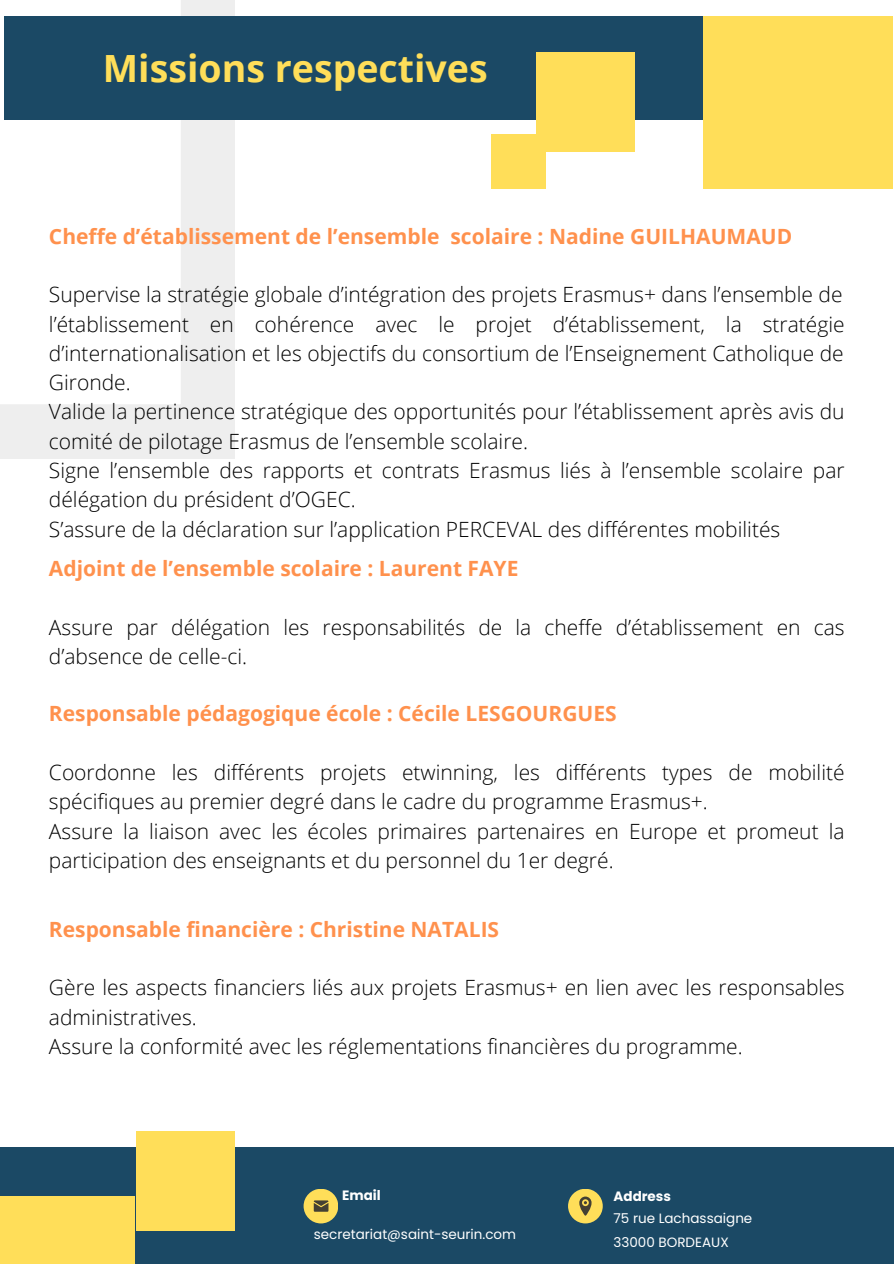
<style>
.page{position:relative;width:894px;height:1264px;background:#fff}
.page>*{position:absolute;margin:0;border:0;box-sizing:border-box;transform-origin:0 0}
.t1{font:700 37.5px "Open Sans";color:#ffde59}
.t2{font:300 21px/29.2px "Open Sans";color:#000}
.t3{font:700 21px "Open Sans";color:#ff914d}
.t4{font:13.5px "Poppins";color:#fff}
.t5{font:700 13.5px "Poppins";color:#fff}
</style>
<div class="page">
<svg style="left:0;top:0;width:234px;height:458px"></svg>
<div style="left:4px;top:16px;width:699px;height:103px;background:#1b4965"></div>
<div style="left:703px;top:16px;width:190px;height:173px;background:#ffde59"></div>
<div style="left:491px;top:134px;width:54px;height:55px;background:#ffde59"></div>
<div style="left:0;top:1146px;width:893px;height:117px;background:#1b4965"></div>
<div style="left:136px;top:1131px;width:99px;height:100px;background:#ffde59"></div>
<div style="left:0;top:1196px;width:135px;height:67px;background:#ffde59"></div>
<div style="left:303px;top:1188px;width:35px;height:35px;background:#ffde59;border-radius:50%"></div>
<div style="left:568px;top:1188px;width:34px;height:35px;background:#ffde59;border-radius:50%"></div>
<svg style="left:314px;top:1200px;width:14px;height:11px"></svg>
<svg style="left:579px;top:1196px;width:12px;height:19px"></svg>
<div style="left:535px;top:52px;width:99px;height:100px;background:#ffde59"></div>
<h1 class="t1" style="left:103px;top:42px;width:386px">Missions respectives</h1>
<h3 class="t3" style="left:49px;top:221px;width:744px">Cheffe d’établissement de l’ensemble scolaire : Nadine GUILHAUMAUD</h3>
<h2 class="t2" style="left:49px;top:279px;width:797px">Supervise la stratégie globale d’intégration des projets Erasmus+ dans l’ensemble de l’établissement en cohérence avec le projet d’établissement, la stratégie d’internationalisation et les objectifs du consortium de l’Enseignement Catholique de Gironde.<br>Valide la pertinence stratégique des opportunités pour l’établissement après avis du comité de pilotage Erasmus de l’ensemble scolaire.<br>Signe l’ensemble des rapports et contrats Erasmus liés à l’ensemble scolaire par délégation du président d’OGEC.<br>S’assure de la déclaration sur l’application PERCEVAL des différentes mobilités</h2>
<h4 class="t3" style="left:49px;top:554px;width:471px">Adjoint de l’ensemble scolaire : Laurent FAYE</h4>
<p class="t2" style="left:49px;top:612px;width:797px">Assure par délégation les responsabilités de la cheffe d’établissement en cas d’absence de celle-ci.</p>
<h3 class="t3" style="left:49px;top:699px;width:569px">Responsable pédagogique école : Cécile LESGOURGUES</h3>
<p class="t2" style="left:49px;top:757px;width:797px">Coordonne les différents projets etwinning, les différents types de mobilité spécifiques au premier degré dans le cadre du programme Erasmus+.<br>Assure la liaison avec les écoles primaires partenaires en Europe et promeut la participation des enseignants et du personnel du 1er degré.</p>
<p class="t3" style="left:49px;top:914px;width:451px">Responsable financière : Christine NATALIS</p>
<h4 class="t2" style="left:49px;top:972px;width:797px">Gère les aspects financiers liés aux projets Erasmus+ en lien avec les responsables administratives.<br>Assure la conformité avec les réglementations financières du programme.</h4>
<h3 class="t5" style="left:342px;top:1185px;width:40px">Email</h3>
<h2 class="t4" style="left:313px;top:1224px;width:204px">secretariat@saint-seurin.com</h2>
<h2 class="t5" style="left:613px;top:1187px;width:59px">Address</h2>
<h2 class="t4" style="left:613px;top:1209px;width:140px">75 rue Lachassaigne</h2>
<h3 class="t4" style="left:613px;top:1232px;width:117px">33000 BORDEAUX</h3>
</div>
